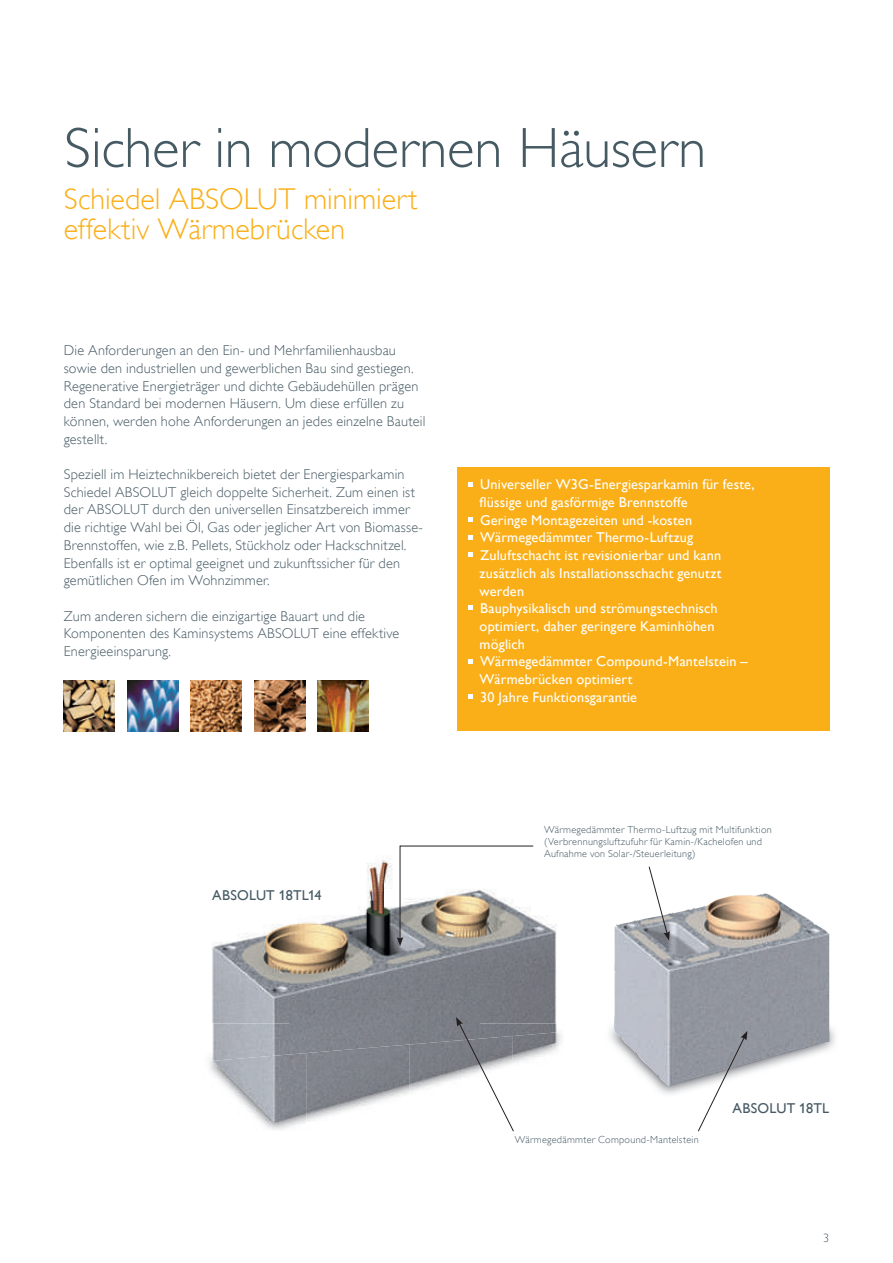
<style>
.page{position:relative;width:893px;height:1263px;background:#fff}
.page>*{position:absolute;margin:0;border:0;box-sizing:border-box;transform-origin:0 0}
.t1{font:300 57px "Gill Alt One";letter-spacing:-.005em;color:#465a64}
.t2{font:300 30px/30px "Gill Alt One";letter-spacing:.005em;color:#faaf18}
.t3{font:300 14.25px/17.7px "Gill Alt One";letter-spacing:.015em;color:#465a64}
.t4{font:14.25px/17.7px "Gill Alt One";letter-spacing:.01em;color:#fff}
.t5{font:14.25px "Gill Alt One";letter-spacing:.015em;color:#465a64}
.t6{font:300 12px "Gill Alt One";color:#465a64}
.t7{font:300 10.2px/11.7px "Gill Alt One";letter-spacing:.025em;color:#465a64}
</style>
<div class="page">
<img style="left:610px;top:1022px;width:225px;height:72px">
<img style="left:613px;top:893px;width:216px;height:193px">
<img style="left:212px;top:860px;width:345px;height:88px">
<img style="left:212px;top:948px;width:78px;height:75px">
<img style="left:290px;top:948px;width:189px;height:75px">
<div style="left:479px;top:948px;width:78px;height:75px;background:#767980"></div>
<img style="left:212px;top:1023px;width:244px;height:30px">
<img style="left:514px;top:1023px;width:43px;height:9px">
<img style="left:527px;top:1031px;width:30px;height:1px">
<img style="left:209px;top:1053px;width:97px;height:77px">
<img style="left:306px;top:1044px;width:103px;height:78px">
<img style="left:409px;top:1036px;width:47px;height:56px">
<img style="left:514px;top:1032px;width:48px;height:31px">
<svg style="left:397px;top:845px;width:137px;height:101px"></svg>
<svg style="left:649px;top:866px;width:21px;height:74px"></svg>
<svg style="left:456px;top:1017px;width:58px;height:115px"></svg>
<svg style="left:698px;top:1031px;width:49px;height:101px"></svg>
<div style="left:457px;top:468px;width:372px;height:263px;background:#faaf18"></div>
<svg style="left:468px;top:482px;width:4px;height:4px"></svg>
<svg style="left:468px;top:517px;width:4px;height:5px"></svg>
<svg style="left:468px;top:535px;width:4px;height:4px"></svg>
<svg style="left:468px;top:553px;width:4px;height:4px"></svg>
<svg style="left:468px;top:606px;width:4px;height:4px"></svg>
<svg style="left:468px;top:659px;width:4px;height:4px"></svg>
<svg style="left:468px;top:694px;width:4px;height:5px"></svg>
<img style="left:318px;top:680px;width:51px;height:51px">
<img style="left:64px;top:680px;width:51px;height:51px">
<img style="left:191px;top:680px;width:51px;height:51px">
<img style="left:127px;top:680px;width:51px;height:51px">
<img style="left:254px;top:680px;width:51px;height:51px">
<h1 class="t1" style="left:64px;top:115px;width:643px">Sicher in modernen Häusern</h1>
<h2 class="t2" style="left:64px;top:184px;width:355px">Schiedel ABSOLUT minimiert effektiv Wärmebrücken</h2>
<p class="t3" style="left:64px;top:341px;width:363px">Die Anforderungen an den Ein- und Mehrfamilienhausbau sowie den industriellen und gewerblichen Bau sind gestiegen.<br>Regenerative Energieträger und dichte Gebäudehüllen prägen den Standard bei modernen Häusern. Um diese erfüllen zu können, werden hohe Anforderungen an jedes einzelne Bauteil gestellt.</p>
<p class="t3" style="left:64px;top:465px;width:361px">Speziell im Heiztechnikbereich bietet der Energiesparkamin Schiedel ABSOLUT gleich doppelte Sicherheit. Zum einen ist der ABSOLUT durch den universellen Einsatzbereich immer die richtige Wahl bei Öl, Gas oder jeglicher Art von Biomasse-Brennstoffen, wie z.B. Pellets, Stückholz oder Hackschnitzel.<br>Ebenfalls ist er optimal geeignet und zukunftssicher für den gemütlichen Ofen im Wohnzimmer.</p>
<p class="t3" style="left:64px;top:607px;width:337px">Zum anderen sichern die einzigartige Bauart und die<br>Komponenten des Kaminsystems ABSOLUT eine effektive<br>Energieeinsparung.</p>
<p class="t5" style="left:212px;top:887px;width:111px">ABSOLUT 18TL14</p>
<p class="t4" style="left:480px;top:475px;width:276px">Universeller W3G-Energiesparkamin für feste, flüssige und gasförmige Brennstoffe<br>Geringe Montagezeiten und -kosten Wärmegedämmter Thermo-Luftzug Zuluftschacht ist revisionierbar und kann zusätzlich als Installationsschacht genutzt werden<br>Bauphysikalisch und strömungstechnisch optimiert, daher geringere Kaminhöhen möglich<br>Wärmegedämmter Compound-Mantelstein – Wärmebrücken optimiert<br>30 Jahre Funktionsgarantie</p>
<p class="t7" style="left:544px;top:824px;width:229px">Wärmegedämmter Thermo-Luftzug mit Multifunktion (Verbrennungsluftzufuhr für Kamin-/Kachelofen und<br>Aufnahme von Solar-/Steuerleitung)</p>
<p class="t7" style="left:515px;top:1134px;width:185px">Wärmegedämmter Compound-Mantelstein</p>
<p class="t5" style="left:733px;top:1099px;width:98px">ABSOLUT 18TL</p>
<p class="t6" style="left:823px;top:1230px;width:7px">3</p>
</div>
